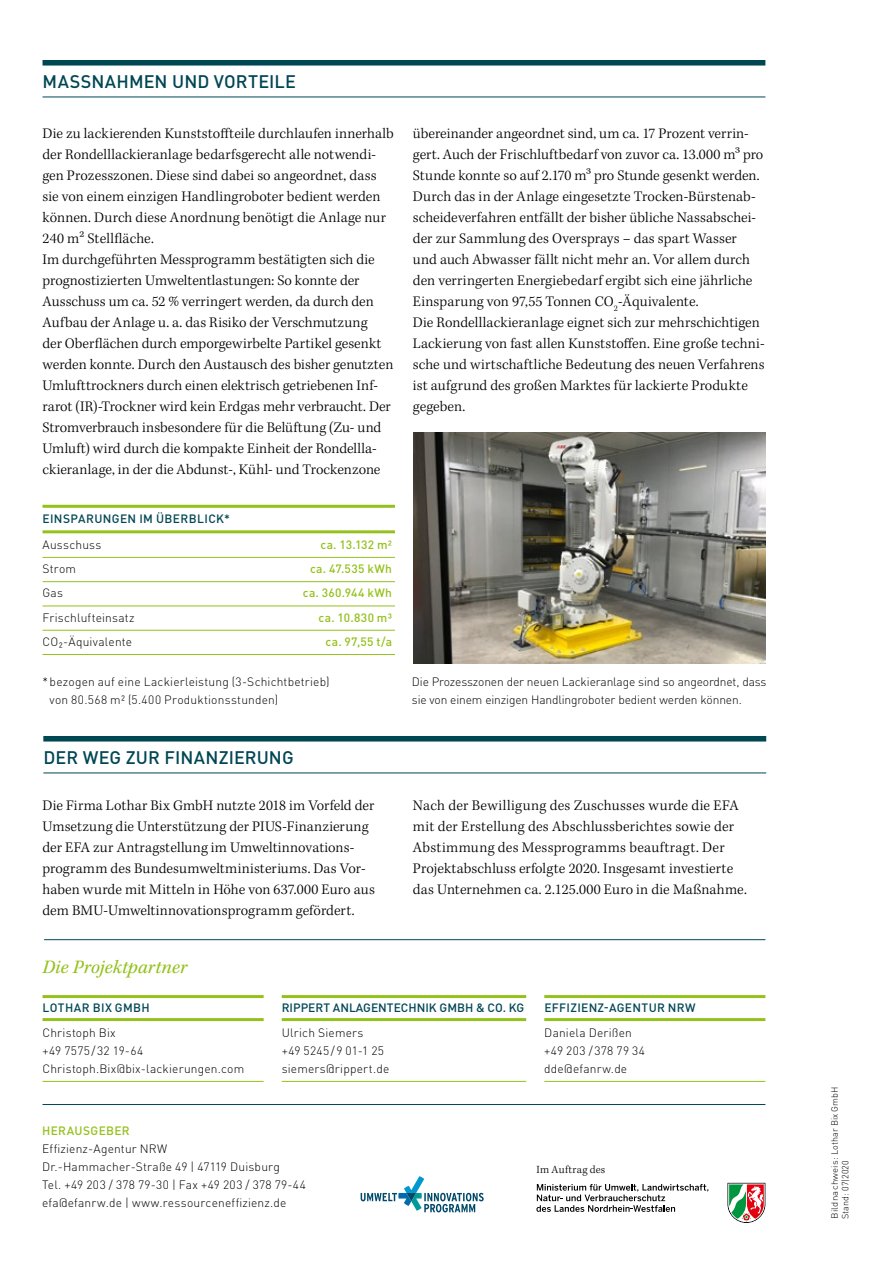
<style>
.page{position:relative;width:893px;height:1263px;background:#fff}
.page>*{position:absolute;margin:0;border:0;box-sizing:border-box;transform-origin:0 0}
.t1{font:italic 19.5px "Kepler Std";color:#94c11c}
.t2{font:500 18px "DIN Pro";letter-spacing:.005em;color:#004754}
.t3{font:300 15px/21px "Kepler Std";letter-spacing:.005em;color:#000}
.t4{font:300 12px/18px "DIN Pro";letter-spacing:.015em;color:#000}
.t5{font:300 12px/18px "DIN Pro";letter-spacing:-.01em;color:#000}
.t6{font:500 12px "DIN Pro";letter-spacing:.025em;color:#94c11c}
.t7{font:500 12px "DIN Pro";letter-spacing:.025em;color:#004754}
.t8{font:500 12px "DIN Pro";color:#004754}
.t9{font:300 11.25px "Kepler Std";letter-spacing:.03em;color:#000}
.t10{font:300 9px/10.8px "DIN Pro";color:#000;scale:1.06 1}
</style>
<div class="page">
<svg style="left:727px;top:1183px;width:38px;height:40px"></svg>
<svg style="left:536px;top:1184px;width:172px;height:28px"></svg>
<div style="left:43px;top:60px;width:722px;height:6px;background:#004754"></div>
<hr style="left:43px;top:97px;width:722px;height:1px;background:#004754">
<hr style="left:43px;top:1104px;width:722px;height:1px;background:#004754">
<hr style="left:44px;top:939px;width:721px;height:1px;background:#004754">
<div style="left:43px;top:736px;width:723px;height:5px;background:#004754"></div>
<hr style="left:43px;top:772px;width:723px;height:1px;background:#004754">
<hr style="left:43px;top:505px;width:352px;height:3px;background:#94c11c">
<hr style="left:43px;top:530px;width:352px;height:3px;background:#94c11c">
<hr style="left:43px;top:557px;width:352px;height:1px;background:#94c11c">
<hr style="left:43px;top:581px;width:352px;height:1px;background:#94c11c">
<hr style="left:43px;top:606px;width:352px;height:1px;background:#94c11c">
<hr style="left:43px;top:630px;width:352px;height:1px;background:#94c11c">
<hr style="left:43px;top:654px;width:352px;height:1px;background:#94c11c">
<hr style="left:544px;top:995px;width:221px;height:3px;background:#94c11c">
<hr style="left:544px;top:1018px;width:221px;height:3px;background:#94c11c">
<hr style="left:544px;top:1081px;width:221px;height:1px;background:#94c11c">
<hr style="left:282px;top:995px;width:244px;height:3px;background:#94c11c">
<hr style="left:282px;top:1018px;width:244px;height:3px;background:#94c11c">
<hr style="left:282px;top:1081px;width:244px;height:1px;background:#94c11c">
<hr style="left:43px;top:995px;width:221px;height:3px;background:#94c11c">
<hr style="left:43px;top:1018px;width:221px;height:3px;background:#94c11c">
<hr style="left:43px;top:1081px;width:221px;height:1px;background:#94c11c">
<svg style="left:361px;top:1176px;width:123px;height:36px"></svg>
<img style="left:413px;top:432px;width:352px;height:231px">
<p class="t2" style="left:43px;top:70px;width:255px">MASSNAHMEN UND VORTEILE</p>
<p class="t3" style="left:43px;top:123px;width:353px">Die zu lackierenden Kunststoffteile durchlaufen innerhalb der Rondelllackieranlage bedarfsgerecht alle notwendi&shy;gen Prozesszonen. Diese sind dabei so angeordnet, dass sie von einem einzigen Handlingroboter bedient werden können. Durch diese Anordnung benötigt die Anlage nur 240 m² Stellfläche.<br>Im durchgeführten Messprogramm bestätigten sich die prognostizierten Umweltentlastungen: So konnte der Ausschuss um ca. 52 % verringert werden, da durch den Aufbau der Anlage u. a. das Risiko der Verschmutzung<br>der Oberflächen durch emporgewirbelte Partikel gesenkt werden konnte. Durch den Austausch des bisher genutzten Umlufttrockners durch einen elektrisch getriebenen Inf&shy;rarot (IR)-Trockner wird kein Erdgas mehr verbraucht. Der Stromverbrauch insbesondere für die Belüftung (Zu- und Umluft) wird durch die kompakte Einheit der Rondellla&shy;ckieranlage, in der die Abdunst-, Kühl- und Trockenzone</p>
<p class="t3" style="left:413px;top:123px;width:353px">übereinander angeordnet sind, um ca. 17 Prozent verrin&shy;gert. Auch der Frischluftbedarf von zuvor ca. 13.000 m³ pro Stunde konnte so auf 2.170 m³ pro Stunde gesenkt werden.<br>Durch das in der Anlage eingesetzte Trocken-Bürstenab&shy;scheideverfahren entfällt der bisher übliche Nassabschei&shy;der zur Sammlung des Oversprays – das spart Wasser<br>und auch Abwasser fällt nicht mehr an. Vor allem durch den verringerten Energiebedarf ergibt sich eine jährliche Einsparung von 97,55 Tonnen CO<sub>2</sub>-Äquivalente.<br>Die Rondelllackieranlage eignet sich zur mehrschichtigen Lackierung von fast allen Kunststoffen. Eine große techni&shy;sche und wirtschaftliche Bedeutung des neuen Verfahrens ist aufgrund des großen Marktes für lackierte Produkte gegeben.</p>
<p class="t7" style="left:43px;top:511px;width:189px">EINSPARUNGEN IM ÜBERBLICK*</p>
<p class="t4" style="left:43px;top:535px;width:61px">Ausschuss</p>
<p class="t6" style="left:321px;top:537px;width:73px">ca. 13.132 m²</p>
<p class="t4" style="left:43px;top:560px;width:35px">Strom</p>
<p class="t6" style="left:310px;top:561px;width:83px">ca. 47.535 kWh</p>
<p class="t4" style="left:43px;top:584px;width:22px">Gas</p>
<p class="t6" style="left:303px;top:585px;width:91px">ca. 360.944 kWh</p>
<p class="t4" style="left:43px;top:608px;width:94px">Frischlufteinsatz</p>
<p class="t6" style="left:319px;top:610px;width:75px">ca. 10.830 m³</p>
<p class="t4" style="left:43px;top:632px;width:91px">CO²-Äquivalente</p>
<p class="t6" style="left:326px;top:634px;width:68px">ca. 97,55 t/a</p>
<p class="t4" style="left:50px;top:672px;width:282px;text-indent:-7px">* bezogen auf eine Lackierleistung (3-Schichtbetrieb) von 80.568 m² (5.400 Produktionsstunden)</p>
<p class="t5" style="left:412px;top:672px;width:356px">Die Prozesszonen der neuen Lackieranlage sind so angeordnet, dass sie von einem einzigen Handlingroboter bedient werden können.</p>
<p class="t2" style="left:43px;top:746px;width:252px">DER WEG ZUR FINANZIERUNG</p>
<p class="t3" style="left:43px;top:795px;width:334px">Die Firma Lothar Bix GmbH nutzte 2018 im Vorfeld der Umsetzung die Unterstützung der PIUS-Finanzierung der EFA zur Antragstellung im Umweltinnovations&shy;programm des Bundesumweltministeriums. Das Vor&shy;haben wurde mit Mitteln in Höhe von 637.000 Euro aus dem BMU-Umweltinnovationsprogramm gefördert.</p>
<p class="t3" style="left:413px;top:795px;width:335px">Nach der Bewilligung des Zuschusses wurde die EFA mit der Erstellung des Abschlussberichtes sowie der Abstimmung des Messprogramms beauftragt. Der Projektabschluss erfolgte 2020. Insgesamt investierte das Unternehmen ca. 2.125.000 Euro in die Maßnahme.</p>
<h1 class="t1" style="left:43px;top:955px;width:146px">Die Projektpartner</h1>
<p class="t7" style="left:43px;top:1000px;width:109px">LOTHAR BIX GMBH</p>
<p class="t4" style="left:43px;top:1023px;width:203px">Christoph Bix<br>+49 7575/32 19-64<br>Christoph.Bix@bix-lackierungen.com</p>
<p class="t8" style="left:282px;top:1000px;width:244px">RIPPERT ANLAGENTECHNIK GMBH &amp; CO. KG</p>
<p class="t4" style="left:282px;top:1023px;width:109px">Ulrich Siemers<br>+49 5245/9 01-1 25 siemers@rippert.de</p>
<p class="t7" style="left:544px;top:1000px;width:153px">EFFIZIENZ-AGENTUR NRW</p>
<p class="t4" style="left:544px;top:1023px;width:102px">Daniela Derißen +49 203 /378 79 34 dde@efanrw.de</p>
<p class="t6" style="left:42px;top:1123px;width:89px">HERAUSGEBER</p>
<p class="t4" style="left:42px;top:1140px;width:265px">Effizienz-Agentur NRW<br>Dr.-Hammacher-Straße 49 | 47119 Duisburg<br>Tel. +49 203 / 378 79-30 | Fax +49 203 / 378 79-44 efa@efanrw.de | www.ressourceneffizienz.de</p>
<p class="t9" style="left:536px;top:1163px;width:70px">Im Auftrag des</p>
<p class="t10" style="left:829px;top:1219px;width:126px;rotate:-90deg">Bildnachweis: Lothar Bix GmbH<br>Stand: 07|2020</p>
</div>
